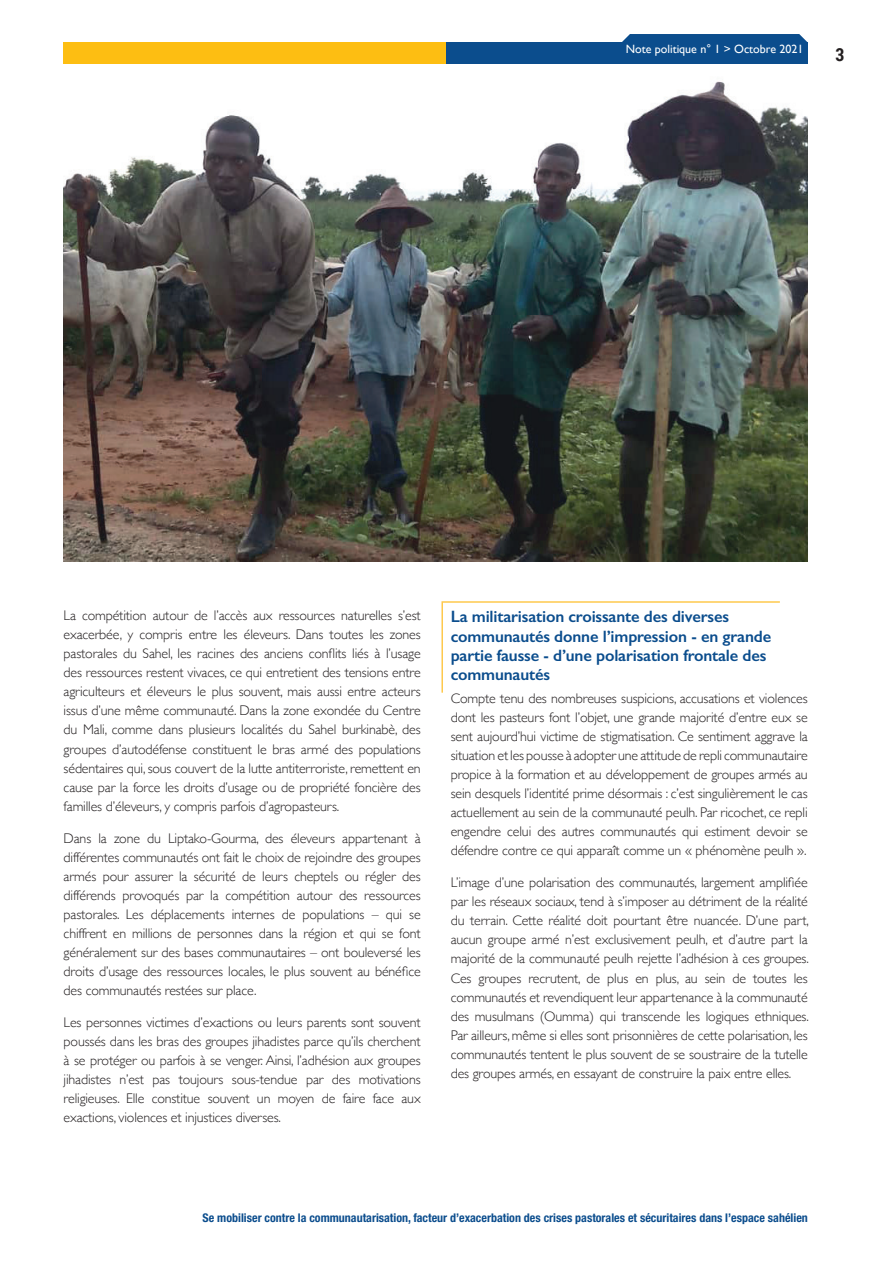
<style>
.page{position:relative;width:893px;height:1263px;background:#fff}
.page>*{position:absolute;margin:0;border:0;box-sizing:border-box;transform-origin:0 0}
.t1{font:700 18px "Roboto Condensed";color:#231f20}
.t2{font:600 16.5px/19px "Gill Sans";letter-spacing:-.01em;color:#0b4d8d}
.t3{font:300 13.95px/19px "Gill Sans";letter-spacing:-.01em;color:#231f20;text-align:justify}
.t4{font:700 condensed 12px "Helvetica Neue LT Std";color:#0b4d8d}
.t5{font:12px "Gill Sans";color:#fff}
</style>
<div class="page">
<img style="left:64px;top:81px;width:744px;height:480px">
<div style="left:64px;top:43px;width:744px;height:21px;background:#fdbe12"></div>
<div style="left:446px;top:43px;width:362px;height:21px;background:#0b4d8d"></div>
<div style="left:621px;top:34px;width:187px;height:9px;background:#0b4d8d"></div>
<svg style="left:441px;top:601px;width:339px;height:92px"></svg>
<p class="t5" style="left:626px;top:42px;width:179px">Note politique n° 1 &gt; Octobre 2021</p>
<p class="t1" style="left:835px;top:42px;width:10px">3</p>
<p class="t3" style="left:64px;top:605px;width:359px">La compétition autour de l’accès aux ressources naturelles s’est exacerbée, y compris entre les éleveurs. Dans toutes les zones pastorales du Sahel, les racines des anciens conflits liés à l’usage des ressources restent vivaces, ce qui entretient des tensions entre agriculteurs et éleveurs le plus souvent, mais aussi entre acteurs issus d’une même communauté. Dans la zone exondée du Centre du Mali, comme dans plusieurs localités du Sahel burkinabè, des groupes d’autodéfense constituent le bras armé des populations sédentaires qui, sous couvert de la lutte antiterroriste, remettent en cause par la force les droits d’usage ou de propriété foncière des familles d’éleveurs, y compris parfois d’agropasteurs.</p>
<p class="t3" style="left:64px;top:828px;width:359px">Dans la zone du Liptako-Gourma, des éleveurs appartenant à différentes communautés ont fait le choix de rejoindre des groupes armés pour assurer la sécurité de leurs cheptels ou régler des différends provoqués par la compétition autour des ressources pastorales. Les déplacements internes de populations – qui se chiffrent en millions de personnes dans la région et qui se font généralement sur des bases communautaires – ont bouleversé les droits d’usage des ressources locales, le plus souvent au bénéfice des communautés restées sur place.</p>
<p class="t3" style="left:64px;top:1012px;width:359px">Les personnes victimes d’exactions ou leurs parents sont souvent poussés dans les bras des groupes jihadistes parce qu’ils cherchent à se protéger ou parfois à se venger. Ainsi, l’adhésion aux groupes jihadistes n’est pas toujours sous-tendue par des motivations religieuses. Elle constitue souvent un moyen de faire face aux exactions, violences et injustices diverses.</p>
<p class="t2" style="left:451px;top:607px;width:322px">La militarisation croissante des diverses communautés donne l’impression - en grande partie fausse - d’une polarisation frontale des communautés</p>
<p class="t3" style="left:451px;top:688px;width:359px">Compte tenu des nombreuses suspicions, accusations et violences dont les pasteurs font l’objet, une grande majorité d’entre eux se sent aujourd’hui victime de stigmatisation. Ce sentiment aggrave la situation et les pousse à adopter une attitude de repli communautaire propice à la formation et au développement de groupes armés au sein desquels l’identité prime désormais : c’est singulièrement le cas actuellement au sein de la communauté peulh. Par ricochet, ce repli engendre celui des autres communautés qui estiment devoir se défendre contre ce qui apparaît comme un « phénomène peulh ».</p>
<p class="t3" style="left:451px;top:872px;width:360px">L’image d’une polarisation des communautés, largement amplifiée par les réseaux sociaux, tend à s’imposer au détriment de la réalité du terrain. Cette réalité doit pourtant être nuancée. D’une part, aucun groupe armé n’est exclusivement peulh, et d’autre part la majorité de la communauté peulh rejette l’adhésion à ces groupes.<br>Ces groupes recrutent, de plus en plus, au sein de toutes les communautés et revendiquent leur appartenance à la communauté des musulmans (Oumma) qui transcende les logiques ethniques.<br>Par ailleurs, même si elles sont prisonnières de cette polarisation, les communautés tentent le plus souvent de se soustraire de la tutelle des groupes armés, en essayant de construire la paix entre elles.</p>
<p class="t4" style="left:203px;top:1211px;width:607px">Se mobiliser contre la communautarisation, facteur d’exacerbation des crises pastorales et sécuritaires dans l’espace sahélien</p>
</div>
